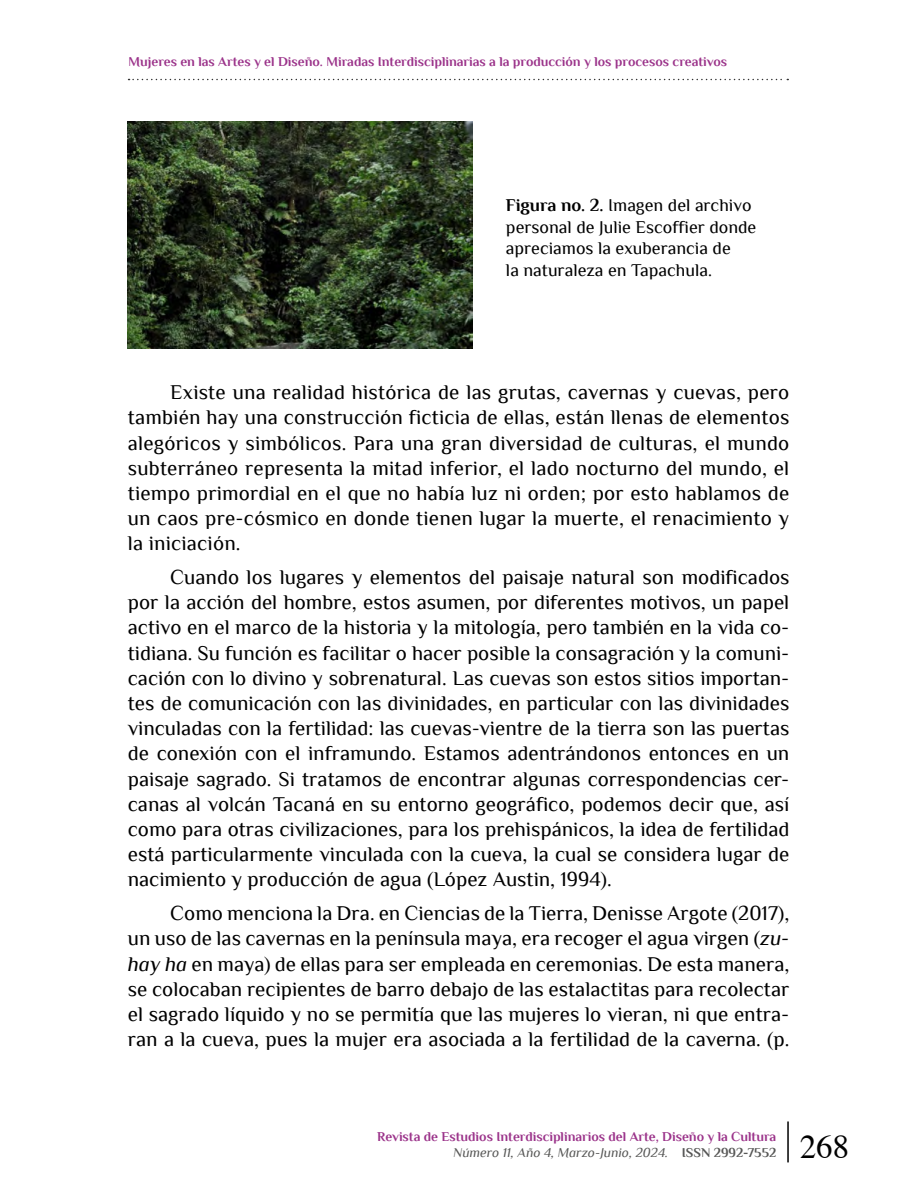
<style>
.page{position:relative;width:918px;height:1188px;background:#fff}
.page>*{position:absolute;margin:0;border:0;box-sizing:border-box;transform-origin:0 0}
.t1{font:33px "Times";color:#000}
.Texto_completo{font:21px/25.2px "Philosopher";color:#000;text-align:justify}
.Notas_al_pie_y_figur{font:18px/21.6px "Philosopher";color:#000}
.t2{font:700 13.5px/16.2px "Philosopher";color:#9b338a;text-align:right}
.s1{font-weight:700}
.s2{font-style:italic}
.s3{font-weight:400;font-style:italic;color:#575756}
.s4{color:#575756}
</style>
<div class="page">
<hr style="left:787px;top:1121px;width:2px;height:41px;background:#000">
<svg style="left:129px;top:79px;width:659px;height:1px"></svg>
<img style="left:128px;top:122px;width:344px;height:227px">
<p class="t2" style="left:129px;top:53px;width:600px">Mujeres en las Artes y el Diseño. Miradas Interdisciplinarias a la producción y los procesos creativos</p>
<p class="Notas_al_pie_y_figur" style="left:506px;top:195px;width:252px"><span class="s1">Figura no. 2.</span> Imagen del archivo personal de Julie Escoffier donde apreciamos la exuberancia de<br>la naturaleza en Tapachula.</p>
<p class="Texto_completo" style="left:128px;top:380px;width:663px;text-indent:43px">Existe una realidad histórica de las grutas, cavernas y cuevas, pero también hay una construcción ficticia de ellas, están llenas de elementos alegóricos y simbólicos. Para una gran diversidad de culturas, el mundo subterráneo representa la mitad inferior, el lado nocturno del mundo, el tiempo primordial en el que no había luz ni orden; por esto hablamos de un caos pre-cósmico en donde tienen lugar la muerte, el renacimiento y la iniciación.</p>
<p class="Texto_completo" style="left:128px;top:565px;width:663px;text-indent:43px">Cuando los lugares y elementos del paisaje natural son modificados por la acción del hombre, estos asumen, por diferentes motivos, un papel activo en el marco de la historia y la mitología, pero también en la vida co&shy;tidiana. Su función es facilitar o hacer posible la consagración y la comuni&shy;cación con lo divino y sobrenatural. Las cuevas son estos sitios importan&shy;tes de comunicación con las divinidades, en particular con las divinidades vinculadas con la fertilidad: las cuevas-vientre de la tierra son las puertas de conexión con el inframundo. Estamos adentrándonos entonces en un paisaje sagrado. Si tratamos de encontrar algunas correspondencias cer&shy;canas al volcán Tacaná en su entorno geográfico, podemos decir que, así como para otras civilizaciones, para los prehispánicos, la idea de fertilidad está particularmente vinculada con la cueva, la cual se considera lugar de nacimiento y producción de agua (López Austin, 1994).</p>
<p class="Texto_completo" style="left:128px;top:901px;width:663px;text-indent:43px">Como menciona la Dra. en Ciencias de la Tierra, Denisse Argote (2017), un uso de las cavernas en la península maya, era recoger el agua virgen (<span class="s2">zu&shy;hay ha</span> en maya) de ellas para ser empleada en ceremonias. De esta manera, se colocaban recipientes de barro debajo de las estalactitas para recolectar el sagrado líquido y no se permitía que las mujeres lo vieran, ni que entra&shy;ran a la cueva, pues la mujer era asociada a la fertilidad de la caverna. (p.</p>
<p class="t2" style="left:377px;top:1128px;width:401px">Revista de Estudios Interdisciplinarios del Arte, Diseño y la Cultura<br><span class="s3">Número 11, Año 4, Marzo-Junio, 2024.</span> <span class="s4">ISSN 2992-7552</span></p>
<h1 class="t1" style="left:800px;top:1116px;width:51px">268</h1>
</div>
